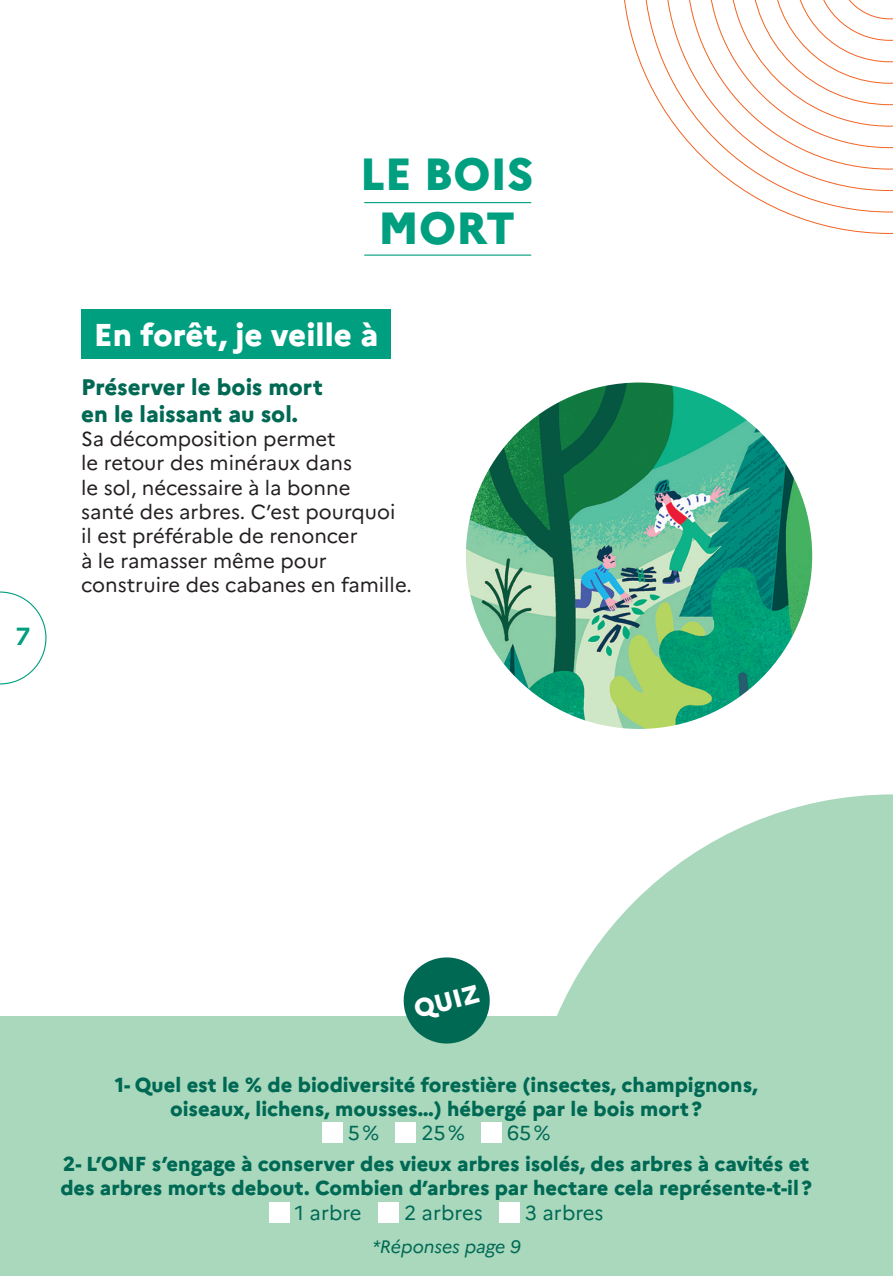
<style>
.page{position:relative;width:893px;height:1276px;background:#fff}
.page>*{position:absolute;margin:0;border:0;box-sizing:border-box;transform-origin:0 0}
.t1{font:800 45px/54px "Marianne";color:#009f80;text-align:center}
.t2{font:800 31.5px "Marianne";color:#fff}
.t3{font:800 25.2px "Marianne";color:#fff}
.t4{font:700 24.75px "Marianne";color:#009f80}
.t5{font:800 22.5px/27px "Marianne";color:#006954}
.t6{font:800 20.25px/24.3px "Marianne";color:#006954;text-align:center}
.t7{font:20.25px/24.3px "Marianne";color:#231f20}
.t8{font:20.25px "Marianne";color:#006954}
.t9{font:italic 18px "Marianne";color:#006954}
</style>
<div class="page">
<div style="left:0;top:1016px;width:893px;height:260px;background:#a9d8bd"></div>
<svg style="left:557px;top:794px;width:336px;height:222px;fill:#a9d8bd"></svg>
<svg style="left:0;top:591px;width:47px;height:94px"></svg>
<svg style="left:624px;top:0;width:269px;height:234px"></svg>
<div style="left:81px;top:310px;width:310px;height:49px;background:#009f80"></div>
<hr style="left:364px;top:202px;width:167px;height:1px;background:#009f80">
<hr style="left:364px;top:254px;width:167px;height:2px;background:#009f80">
<svg style="left:403px;top:957px;width:87px;height:87px"></svg>
<div style="left:322px;top:1122px;width:20px;height:21px;background:#fff"></div>
<div style="left:396px;top:1122px;width:20px;height:21px;background:#fff"></div>
<div style="left:481px;top:1122px;width:21px;height:21px;background:#fff"></div>
<div style="left:269px;top:1201px;width:20px;height:21px;background:#fff"></div>
<div style="left:378px;top:1201px;width:21px;height:21px;background:#fff"></div>
<div style="left:499px;top:1201px;width:20px;height:21px;background:#fff"></div>
<img style="left:466px;top:382px;width:346px;height:347px;border-radius:173px">
<p class="t4" style="left:16px;top:621px;width:16px">7</p>
<h1 class="t1" style="left:360px;top:147px;width:175px">LE BOIS<br>MORT</h1>
<h2 class="t2" style="left:94px;top:316px;width:285px">En forêt, je veille à</h2>
<p class="t5" style="left:81px;top:373px;width:243px">Préserver le bois mort en le laissant au sol.</p>
<p class="t7" style="left:81px;top:426px;width:332px">Sa décomposition permet<br>le retour des minéraux dans<br>le sol, nécessaire à la bonne<br>santé des arbres. C’est pourquoi<br>il est préférable de renoncer<br>à le ramasser même pour construire des cabanes en famille.</p>
<p class="t3" style="left:410px;top:995px;width:69px;rotate:-15deg">QUIZ</p>
<p class="t6" style="left:115px;top:1072px;width:644px">1- Quel est le % de biodiversité forestière (insectes, champignons, oiseaux, lichens, mousses…) hébergé par le bois mort?</p>
<p class="t8" style="left:348px;top:1121px;width:33px">5%</p>
<p class="t8" style="left:422px;top:1121px;width:45px">25%</p>
<p class="t8" style="left:507px;top:1121px;width:45px">65%</p>
<p class="t6" style="left:60px;top:1151px;width:753px;text-align:left">2- L’ONF s’engage à conserver des vieux arbres isolés, des arbres à cavités et des arbres morts debout. Combien d’arbres par hectare cela représente-t-il?</p>
<p class="t8" style="left:295px;top:1200px;width:68px">1 arbre</p>
<p class="t8" style="left:404px;top:1200px;width:80px">2 arbres</p>
<p class="t8" style="left:525px;top:1200px;width:80px">3 arbres</p>
<p class="t9" style="left:372px;top:1235px;width:150px">*Réponses page 9</p>
</div>
